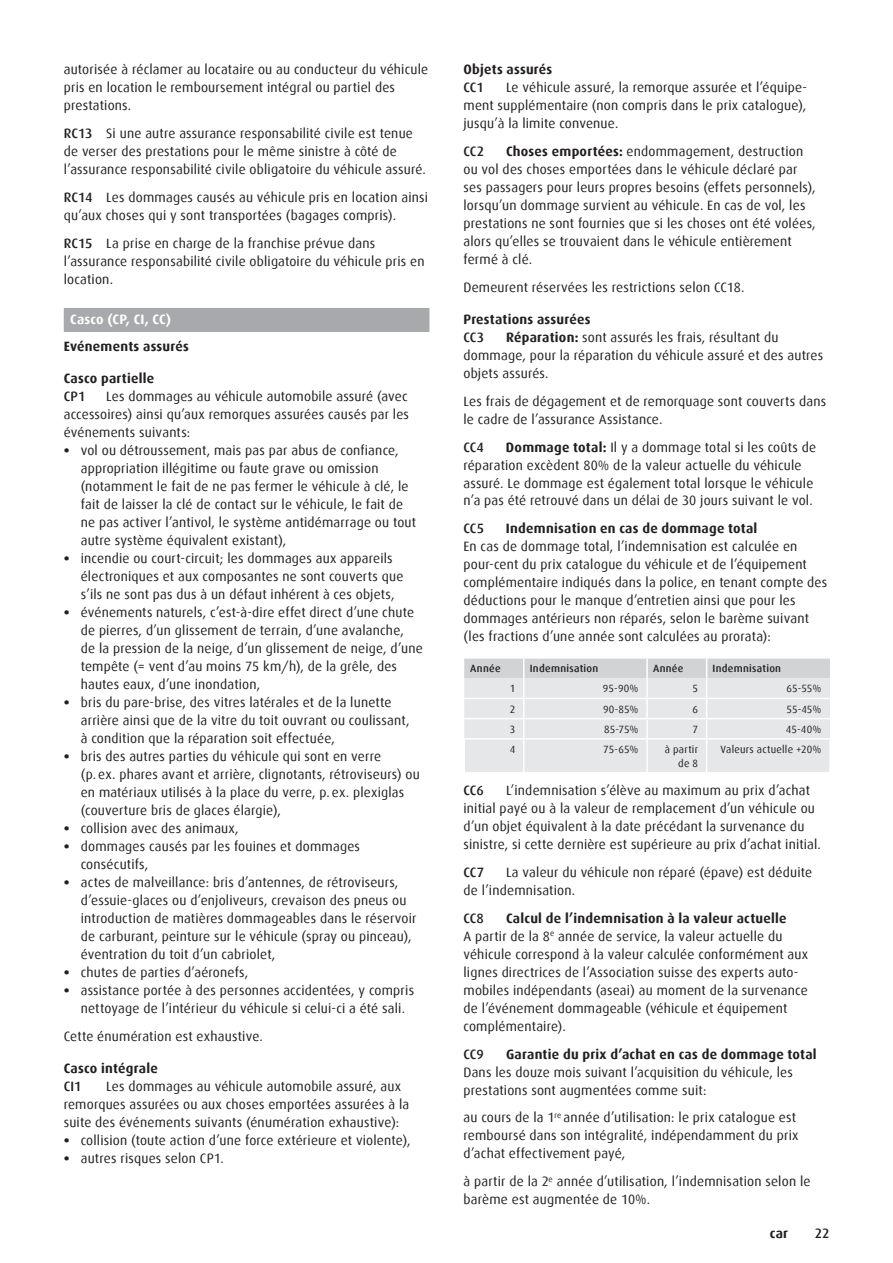
<style>
.page{position:relative;width:893px;height:1263px;background:#fff}
.page>*{position:absolute;margin:0;border:0;box-sizing:border-box;transform-origin:0 0}
.t1{font:13.5px/18px "Dax";letter-spacing:.015em;color:#231f20}
.t2{font:700 13.5px "Dax";letter-spacing:.02em;color:#231f20}
.t3{font:500 13.5px "Dax";letter-spacing:.005em;color:#231f20}
.t4{font:700 13.5px "Dax";letter-spacing:.015em;color:#fff}
.t5{font:10.5px/13.5px "Dax";letter-spacing:.025em;color:#231f20;text-align:right}
.t6{font:500 10.5px "Dax";letter-spacing:.025em;color:#231f20}
.s1{font-weight:500}
.s2{font-family:"Dax Bold Expert"}
.s3{font-weight:700}
</style>
<div class="page">
<div style="left:64px;top:308px;width:365px;height:24px;background:#a7a9ac"></div>
<svg style="left:464px;top:658px;width:366px;height:114px;background:#e3e4e5"></svg>
<hr style="left:707px;top:718px;width:123px;height:1px;background:#fff">
<hr style="left:463px;top:740px;width:2px;height:32px;background:#fff">
<hr style="left:463px;top:738px;width:61px;height:2px;background:#fff">
<hr style="left:523px;top:740px;width:1px;height:32px;background:#fff">
<hr style="left:524px;top:738px;width:123px;height:2px;background:#fff">
<hr style="left:646px;top:740px;width:2px;height:32px;background:#fff">
<hr style="left:647px;top:738px;width:60px;height:2px;background:#fff">
<hr style="left:706px;top:740px;width:1px;height:32px;background:#fff">
<hr style="left:829px;top:740px;width:2px;height:32px;background:#fff">
<hr style="left:707px;top:738px;width:124px;height:2px;background:#fff">
<p class="t1" style="left:64px;top:61px;width:366px">autorisée à réclamer au locataire ou au conducteur du véhicule pris en location le remboursement intégral ou partiel des prestations.</p>
<p class="t1" style="left:64px;top:125px;width:364px"><span class="s1">RC13</span> Si une autre assurance responsabilité civile est tenue de verser des prestations pour le même sinistre à côté de l’assurance responsabilité civile obligatoire du véhicule assuré.</p>
<p class="t1" style="left:64px;top:188px;width:366px"><span class="s1">RC14</span> Les dommages causés au véhicule pris en location ainsi qu’aux choses qui y sont transportées (bagages compris).</p>
<p class="t1" style="left:64px;top:234px;width:362px"><span class="s1">RC15</span> La prise en charge de la franchise prévue dans l’assurance responsabilité civile obligatoire du véhicule pris en location.</p>
<p class="t4" style="left:70px;top:312px;width:103px">Casco (CP, CI, CC)</p>
<p class="t2" style="left:64px;top:338px;width:127px">Evénements assurés</p>
<p class="t2" style="left:64px;top:370px;width:92px">Casco partielle</p>
<p class="t3" style="left:64px;top:389px;width:23px">CP1</p>
<p class="t1" style="left:64px;top:387px;width:347px;text-align:justify;text-indent:43px">Les dommages au véhicule automobile assuré (avec accessoires) ainsi qu’aux remorques assurées causés par les événements suivants:</p>
<p class="t1" style="left:81px;top:441px;width:337px;text-indent:-17px"><span class="s2">•</span> vol ou détroussement, mais pas par abus de confiance, appropriation illégitime ou faute grave ou omission (notamment le fait de ne pas fermer le véhicule à clé, le fait de laisser la clé de contact sur le véhicule, le fait de ne pas activer l’antivol, le système antidémarrage ou tout autre système équivalent existant),</p>
<p class="t1" style="left:81px;top:549px;width:324px;text-indent:-17px"><span class="s2">•</span> incendie ou court-circuit; les dommages aux appareils électroniques et aux composantes ne sont couverts que s’ils ne sont pas dus à un défaut inhérent à ces objets,</p>
<p class="t1" style="left:81px;top:603px;width:344px;text-indent:-17px"><span class="s2">•</span> événements naturels, c’est-à-dire effet direct d’une chute de pierres, d’un glissement de terrain, d’une avalanche,<br>de la pression de la neige, d’un glissement de neige, d’une tempête (= vent d’au moins 75 km/h), de la grêle, des hautes eaux, d’une inondation,</p>
<p class="t1" style="left:81px;top:693px;width:330px;text-indent:-17px"><span class="s2">•</span> bris du pare-brise, des vitres latérales et de la lunette arrière ainsi que de la vitre du toit ouvrant ou coulissant, à condition que la réparation soit effectuée,</p>
<p class="t1" style="left:81px;top:747px;width:341px;text-indent:-17px"><span class="s2">•</span> bris des autres parties du véhicule qui sont en verre<br>(p. ex. phares avant et arrière, clignotants, rétroviseurs) ou en matériaux utilisés à la place du verre, p. ex. plexiglas (couverture bris de glaces élargie),</p>
<p class="t1" style="left:64px;top:819px;width:177px"><span class="s2">•</span> collision avec des animaux,</p>
<p class="t1" style="left:81px;top:837px;width:281px;text-indent:-17px"><span class="s2">•</span> dommages causés par les fouines et dommages consécutifs,</p>
<p class="t1" style="left:81px;top:873px;width:337px;text-indent:-17px"><span class="s2">•</span> actes de malveillance: bris d’antennes, de rétroviseurs, d’essuie-glaces ou d’enjoliveurs, crevaison des pneus ou introduction de matières dommageables dans le réservoir de carburant, peinture sur le véhicule (spray ou pinceau), éventration du toit d’un cabriolet,</p>
<p class="t1" style="left:64px;top:963px;width:186px"><span class="s2">•</span> chutes de parties d’aéronefs,</p>
<p class="t1" style="left:64px;top:981px;width:352px;text-align:center"><span class="s2">•</span> assistance portée à des personnes accidentées, y compris nettoyage de l’intérieur du véhicule si celui-ci a été sali.</p>
<p class="t1" style="left:64px;top:1027px;width:201px">Cette énumération est exhaustive.</p>
<p class="t2" style="left:64px;top:1060px;width:96px">Casco intégrale</p>
<p class="t3" style="left:64px;top:1078px;width:19px">CI1</p>
<p class="t1" style="left:64px;top:1077px;width:347px;text-indent:43px">Les dommages au véhicule automobile assuré, aux remorques assurées ou aux choses emportées assurées à la suite des événements suivants (énumération exhaustive):</p>
<p class="t1" style="left:64px;top:1131px;width:348px"><span class="s2">•</span> collision (toute action d’une force extérieure et violente),</p>
<p class="t1" style="left:64px;top:1149px;width:162px"><span class="s2">•</span> autres risques selon CP1.</p>
<p class="t2" style="left:463px;top:62px;width:90px">Objets assurés</p>
<p class="t3" style="left:463px;top:80px;width:22px">CC1</p>
<p class="t1" style="left:463px;top:79px;width:345px;text-align:justify;text-indent:43px">Le véhicule assuré, la remorque assurée et l’équipe&shy;ment supplémentaire (non compris dans le prix catalogue), jusqu’à la limite convenue.</p>
<p class="t3" style="left:463px;top:144px;width:22px">CC2</p>
<p class="t1" style="left:463px;top:143px;width:354px;text-indent:43px"><span class="s3">Choses emportées:</span> endommagement, destruction ou vol des choses emportées dans le véhicule déclaré par ses passagers pour leurs propres besoins (effets personnels), lorsqu’un dommage survient au véhicule. En cas de vol, les prestations ne sont fournies que si les choses ont été volées, alors qu’elles se trouvaient dans le véhicule entièrement fermé à clé.</p>
<p class="t1" style="left:463px;top:278px;width:282px">Demeurent réservées les restrictions selon CC18.</p>
<p class="t2" style="left:463px;top:312px;width:129px">Prestations assurées</p>
<p class="t3" style="left:463px;top:330px;width:22px">CC3</p>
<p class="t1" style="left:463px;top:328px;width:361px;text-indent:43px"><span class="s3">Réparation:</span> sont assurés les frais, résultant du dommage, pour la réparation du véhicule assuré et des autres objets assurés.</p>
<p class="t1" style="left:463px;top:392px;width:364px">Les frais de dégagement et de remorquage sont couverts dans le cadre de l’assurance Assistance.</p>
<p class="t3" style="left:463px;top:439px;width:22px">CC4</p>
<p class="t1" style="left:463px;top:438px;width:354px;text-indent:43px"><span class="s3">Dommage total:</span> Il y a dommage total si les coûts de réparation excèdent 80% de la valeur actuelle du véhicule assuré. Le dommage est également total lorsque le véhicule n’a pas été retrouvé dans un délai de 30 jours suivant le vol.</p>
<p class="t3" style="left:463px;top:521px;width:22px">CC5</p>
<p class="t2" style="left:506px;top:521px;width:253px">Indemnisation en cas de dommage total</p>
<p class="t1" style="left:463px;top:538px;width:365px">En cas de dommage total, l’indemnisation est calculée en pour-cent du prix catalogue du véhicule et de l’équipement complémentaire indiqués dans la police, en tenant compte des déductions pour le manque d’entretien ainsi que pour les dommages antérieurs non réparés, selon le barème suivant (les fractions d’une année sont calculées au prorata):</p>
<p class="t6" style="left:470px;top:663px;width:32px">Année</p>
<p class="t6" style="left:530px;top:663px;width:70px">Indemnisation</p>
<p class="t6" style="left:653px;top:663px;width:32px">Année</p>
<p class="t6" style="left:713px;top:663px;width:70px">Indemnisation</p>
<p class="t5" style="left:510px;top:682px;width:7px">1</p>
<p class="t5" style="left:603px;top:682px;width:37px">95-90%</p>
<p class="t5" style="left:693px;top:682px;width:7px">5</p>
<p class="t5" style="left:786px;top:682px;width:37px">65-55%</p>
<p class="t5" style="left:510px;top:702px;width:7px">2</p>
<p class="t5" style="left:603px;top:702px;width:37px">90-85%</p>
<p class="t5" style="left:693px;top:702px;width:7px">6</p>
<p class="t5" style="left:786px;top:702px;width:36px">55-45%</p>
<p class="t5" style="left:510px;top:723px;width:7px">3</p>
<p class="t5" style="left:604px;top:723px;width:36px">85-75%</p>
<p class="t5" style="left:693px;top:723px;width:7px">7</p>
<p class="t5" style="left:786px;top:723px;width:37px">45-40%</p>
<p class="t5" style="left:510px;top:743px;width:7px">4</p>
<p class="t5" style="left:603px;top:743px;width:37px">75-65%</p>
<p class="t5" style="left:665px;top:743px;width:35px">à partir de 8</p>
<p class="t5" style="left:720px;top:743px;width:102px">Valeurs actuelle +20%</p>
<p class="t3" style="left:463px;top:783px;width:22px">CC6</p>
<p class="t1" style="left:463px;top:782px;width:359px;text-indent:43px">L’indemnisation s’élève au maximum au prix d’achat initial payé ou à la valeur de remplacement d’un véhicule ou d’un objet équivalent à la date précédant la survenance du sinistre, si cette dernière est supérieure au prix d’achat initial.</p>
<p class="t3" style="left:463px;top:865px;width:22px">CC7</p>
<p class="t1" style="left:463px;top:863px;width:350px;text-indent:43px">La valeur du véhicule non réparé (épave) est déduite de l’indemnisation.</p>
<p class="t3" style="left:463px;top:910px;width:22px">CC8</p>
<p class="t1" style="left:463px;top:909px;width:346px;text-indent:43px"><span class="s3">Calcul de l’indemnisation à la valeur actuelle<br></span>A partir de la 8<sup>e</sup> année de service, la valeur actuelle du véhicule correspond à la valeur calculée conformément aux lignes directrices de l’Association suisse des experts auto&shy;mobiles indépendants (aseai) au moment de la survenance de l’événement dommageable (véhicule et équipement complémentaire).</p>
<p class="t3" style="left:463px;top:1046px;width:22px">CC9</p>
<p class="t2" style="left:506px;top:1046px;width:312px">Garantie du prix d’achat en cas de dommage total</p>
<p class="t1" style="left:463px;top:1063px;width:331px">Dans les douze mois suivant l’acquisition du véhicule, les prestations sont augmentées comme suit:</p>
<p class="t1" style="left:463px;top:1109px;width:337px">au cours de la 1<sup>re</sup> année d’utilisation: le prix catalogue est remboursé dans son intégralité, indépendamment du prix d’achat effectivement payé,</p>
<p class="t1" style="left:463px;top:1172px;width:349px">à partir de la 2<sup>e</sup> année d’utilisation, l’indemnisation selon le barème est augmentée de 10%.</p>
<p class="t2" style="left:770px;top:1225px;width:20px">car</p>
<p class="t3" style="left:815px;top:1225px;width:16px">22</p>
</div>
